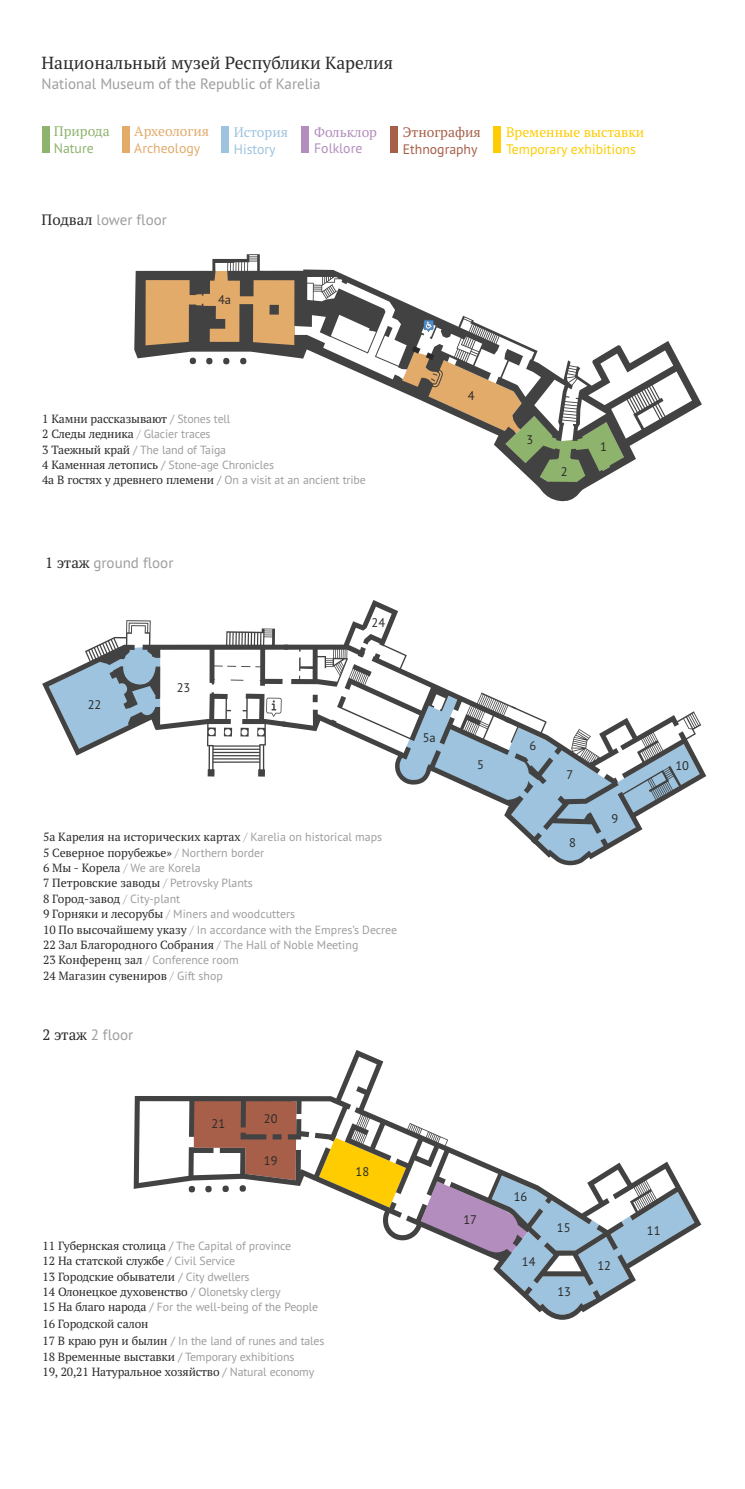
<style>
.page{position:relative;width:745px;height:1489px;background:#fff}
.page>*{position:absolute;margin:0;border:0;box-sizing:border-box;transform-origin:0 0}
.t1{font:17.5px "PT Serif";color:#2b2a29}
.t2{font:15px "PT Sans";color:#9d9e9e}
.t3{font:13.75px "PT Sans";color:#fecc00}
.t4{font:13.75px "PT Serif";color:#fecc00}
.t5{font:13.75px "PT Sans";color:#a75f4a}
.t6{font:13.75px "PT Serif";color:#e2ab6a}
.t7{font:13.75px "PT Sans";color:#e2ab6a}
.t8{font:13.75px "PT Serif";color:#a75f4a}
.t9{font:13.75px "PT Serif";color:#b38dbd}
.t10{font:13.75px "PT Sans";color:#b38dbd}
.t11{font:13.75px "PT Serif";color:#8eb36d}
.t12{font:13.75px "PT Serif";color:#9dc3de}
.t13{font:13.75px "PT Sans";color:#9dc3de}
.t14{font:13.75px "PT Sans";color:#8eb36d}
.t15{font:12.5px "PT Sans";color:#2b2a29}
.t16{font:11.88px/15.4px "PT Serif";letter-spacing:-.01em;color:#2b2a29}
.t17{font:11.88px/15.4px "PT Sans";letter-spacing:-.015em;color:#9d9e9e}
.s1{font-family:"PT Serif";color:#2b2a29}
.s2{font-family:"PT Sans";color:#9d9e9e}
.s3{color:#9d9e9e}
.s4{font-family:"PT Serif"}
</style>
<div class="page">
<svg style="left:134px;top:254px;width:567px;height:248px"></svg>
<svg style="left:402px;top:346px;width:221px;height:145px"></svg>
<div style="left:190px;top:357px;width:6px;height:7px;background:#434242;border-radius:50%"></div>
<svg style="left:206px;top:358px;width:6px;height:6px"></svg>
<svg style="left:223px;top:358px;width:6px;height:6px"></svg>
<svg style="left:240px;top:358px;width:6px;height:6px"></svg>
<svg style="left:423px;top:320px;width:10px;height:12px"></svg>
<div style="left:43px;top:126px;width:7px;height:27px;background:#8eb36d"></div>
<div style="left:122px;top:126px;width:7px;height:27px;background:#e2ab6a"></div>
<div style="left:221px;top:126px;width:7px;height:27px;background:#9dc3de"></div>
<div style="left:301px;top:126px;width:7px;height:27px;background:#b38dbd"></div>
<div style="left:390px;top:126px;width:7px;height:27px;background:#a75f4a"></div>
<div style="left:493px;top:126px;width:7px;height:27px;background:#fecc00"></div>
<svg style="left:475px;top:708px;width:230px;height:157px"></svg>
<svg style="left:288px;top:600px;width:228px;height:191px"></svg>
<svg style="left:42px;top:620px;width:246px;height:156px"></svg>
<svg style="left:134px;top:1050px;width:566px;height:269px"></svg>
<h1 class="t1" style="left:42px;top:56px;width:353px">Национальный музей Республики Карелия</h1>
<p class="t2" style="left:42px;top:78px;width:280px">National Museum of the Republic of Karelia</p>
<p class="t11" style="left:54px;top:125px;width:57px">Природа</p>
<p class="t14" style="left:54px;top:142px;width:41px">Nature</p>
<p class="t6" style="left:134px;top:126px;width:76px">Археология</p>
<p class="t7" style="left:134px;top:142px;width:67px">Archeology</p>
<p class="t12" style="left:233px;top:126px;width:56px">История</p>
<p class="t13" style="left:233px;top:143px;width:43px">History</p>
<p class="t9" style="left:314px;top:126px;width:64px">Фольклор</p>
<p class="t10" style="left:314px;top:143px;width:50px">Folklore</p>
<p class="t8" style="left:402px;top:126px;width:79px">Этнография</p>
<p class="t5" style="left:402px;top:143px;width:76px">Ethnography</p>
<p class="t2" style="left:42px;top:213px;width:127px"><span class="s1">Подвал</span> lower floor</p>
<p class="t4" style="left:505px;top:126px;width:140px">Временные выставки</p>
<p class="t3" style="left:505px;top:143px;width:131px">Temporary exhibitions</p>
<p class="t15" style="left:218px;top:294px;width:15px">4а</p>
<p class="t16" style="left:42px;top:412px;width:190px">1 Камни рассказывают <span class="s2">/ Stones tell<br></span>2 Следы ледника <span class="s3">/</span> <span class="s2">Glacier traces</span></p>
<p class="t17" style="left:42px;top:443px;width:233px"><span class="s1">3 Таежный край</span> / The land of Taiga<br><span class="s1">4 Каменная летопись</span> / Stone-age Chronicles</p>
<p class="t16" style="left:42px;top:473px;width:325px">4а В гостях у древнего племени <span class="s2">/ On a visit at an ancient tribe</span></p>
<p class="t2" style="left:45px;top:557px;width:130px"><span class="s1">1 этаж</span> ground floor</p>
<p class="t15" style="left:88px;top:699px;width:15px">22</p>
<p class="t15" style="left:177px;top:682px;width:15px">23</p>
<p class="t15" style="left:371px;top:617px;width:15px">24</p>
<p class="t15" style="left:422px;top:732px;width:15px">5а</p>
<p class="t16" style="left:43px;top:830px;width:340px">5a Карелия на исторических картах <span class="s3">/</span> <span class="s2">Karelia on historical maps<br></span>5 Северное порубежье» <span class="s3">/</span> <span class="s2">Northern border</span></p>
<p class="t17" style="left:43px;top:861px;width:159px"><span class="s1">6 Мы - Корела</span> <span class="s4">/</span> We are Korela</p>
<p class="t16" style="left:43px;top:876px;width:211px">7 Петровские заводы <span class="s3">/</span> <span class="s2">Petrovsky Plants<br></span>8 Город-завод <span class="s3">/</span> <span class="s2">City-plant</span></p>
<p class="t17" style="left:43px;top:907px;width:355px"><span class="s1">9 Горняки и лесорубы</span> <span class="s4">/</span> Miners and woodcutters<br><span class="s1">10 По высочайшему указу</span> <span class="s4">/</span> In accordance with the Empres’s Decree</p>
<p class="t16" style="left:43px;top:938px;width:316px">22 Зал Благородного Собрания <span class="s3">/</span> <span class="s2">The Hall of Noble Meeting<br></span>23 Конференц зал <span class="s3">/</span> <span class="s2">Conference room<br></span>24 Магазин сувениров <span class="s3">/</span> <span class="s2">Gift shop</span></p>
<p class="t2" style="left:42px;top:1028px;width:92px"><span class="s1">2 этаж</span> 2 floor</p>
<p class="t15" style="left:467px;top:390px;width:8px">4</p>
<p class="t15" style="left:477px;top:759px;width:8px">5</p>
<p class="t15" style="left:211px;top:1118px;width:15px">21</p>
<p class="t15" style="left:264px;top:1112px;width:15px">20</p>
<p class="t15" style="left:264px;top:1154px;width:15px">19</p>
<p class="t17" style="left:43px;top:1238px;width:250px"><span class="s1">11 Губернская столица</span> / The Capital of province</p>
<p class="t16" style="left:43px;top:1254px;width:239px">12 На статской службе <span class="s2">/ Civil Service<br></span>13 Городские обыватели <span class="s2">/ City dwellers<br></span>14 Олонецкое духовенство <span class="s2">/ Olonetsky clergy</span></p>
<p class="t17" style="left:43px;top:1300px;width:277px"><span class="s1">15 На благо народа</span> / For the well-being of the People</p>
<p class="t16" style="left:43px;top:1317px;width:107px">16 Городской салон</p>
<p class="t17" style="left:43px;top:1334px;width:283px"><span class="s1">17 В краю рун и былин</span> / In the land of runes and tales<br><span class="s1">18 Временные выставки</span> / Temporary exhibitions</p>
<p class="t16" style="left:43px;top:1364px;width:273px">19, 20,21 Натуральное хозяйство <span class="s2">/ Natural economy</span></p>
<p class="t15" style="left:355px;top:1166px;width:15px">18</p>
<p class="t15" style="left:463px;top:1213px;width:15px">17</p>
<p class="t15" style="left:526px;top:434px;width:8px">3</p>
<p class="t15" style="left:560px;top:466px;width:8px">2</p>
<p class="t15" style="left:599px;top:441px;width:8px">1</p>
<p class="t15" style="left:529px;top:740px;width:8px">6</p>
<p class="t15" style="left:566px;top:769px;width:8px">7</p>
<p class="t15" style="left:568px;top:836px;width:8px">8</p>
<p class="t15" style="left:611px;top:813px;width:8px">9</p>
<p class="t15" style="left:675px;top:760px;width:15px">10</p>
<p class="t15" style="left:513px;top:1191px;width:15px">16</p>
<p class="t15" style="left:521px;top:1256px;width:15px">14</p>
<p class="t15" style="left:556px;top:1222px;width:15px">15</p>
<p class="t15" style="left:557px;top:1286px;width:15px">13</p>
<p class="t15" style="left:597px;top:1259px;width:15px">12</p>
<p class="t15" style="left:646px;top:1225px;width:15px">11</p>
</div>
